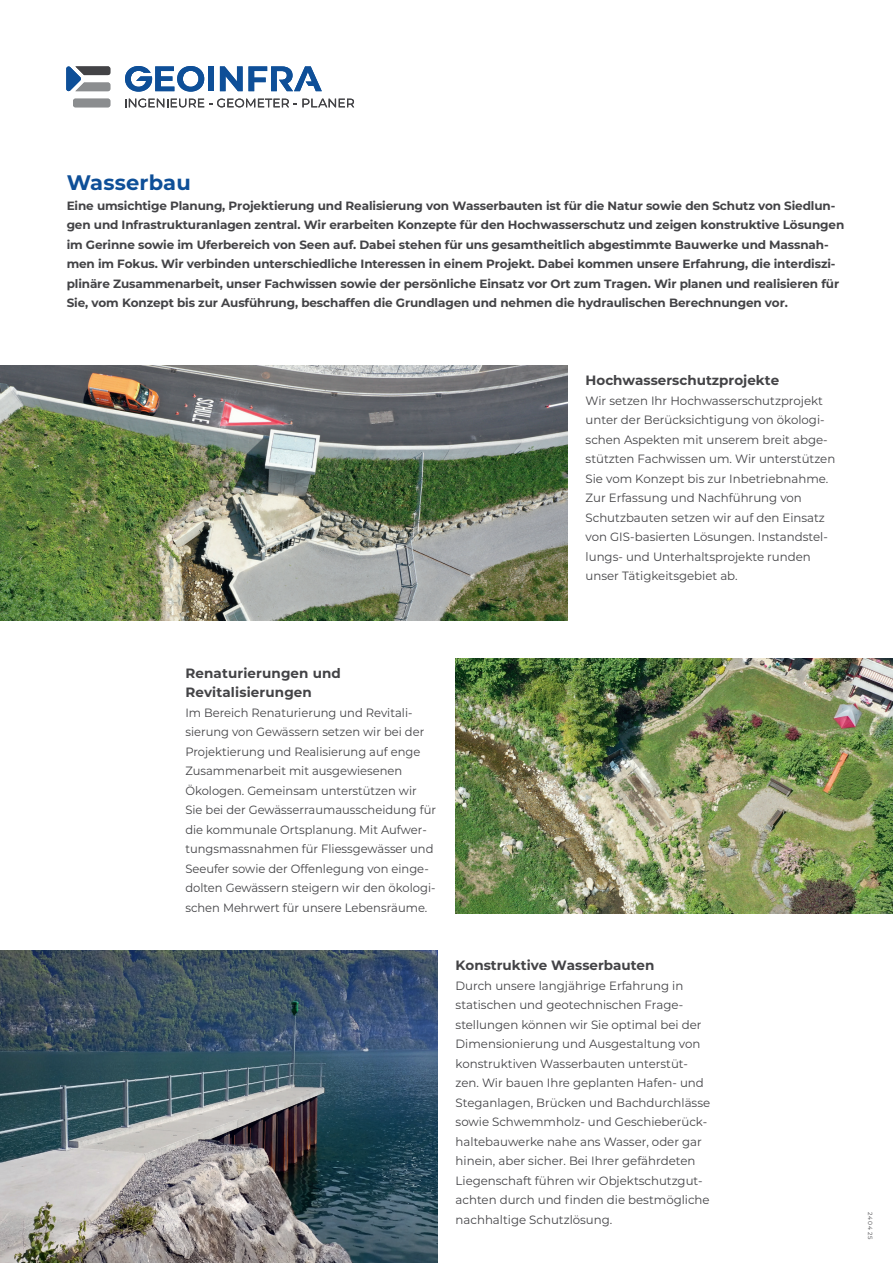
<style>
.page{position:relative;width:893px;height:1263px;background:#fff}
.page>*{position:absolute;margin:0;border:0;box-sizing:border-box;transform-origin:0 0}
.t1{font:700 21px "Montserrat";letter-spacing:.01em;color:#0e4f98}
.t2{font:700 13.5px/19.5px "Montserrat";color:#434346}
.t3{font:12px/19.5px "Montserrat";color:#434346}
.t4{font:700 12px/19.5px "Montserrat";letter-spacing:-.01em;color:#434346}
.t5{font:12px/19.5px "Montserrat";color:#434346;scale:.96 1}
.t6{font:6px "Montserrat";letter-spacing:.2em;color:#434346}
</style>
<div class="page">
<img style="left:0;top:951px;width:437px;height:312px">
<img style="left:0;top:366px;width:567px;height:255px">
<img style="left:456px;top:658px;width:437px;height:255px">
<div style="left:208px;top:66px;width:6px;height:25px;background:#0e4f98"></div>
<svg style="left:125px;top:66px;width:79px;height:26px"></svg>
<svg style="left:220px;top:66px;width:102px;height:25px"></svg>
<svg style="left:125px;top:99px;width:229px;height:8px"></svg>
<div style="left:73px;top:99px;width:37px;height:8px;background:#8b8d8f;border-radius:2px"></div>
<svg style="left:66px;top:66px;width:44px;height:26px"></svg>
<h1 class="t1" style="left:67px;top:167px;width:126px">Wasserbau</h1>
<p class="t4" style="left:67px;top:195px;width:779px">Eine umsichtige Planung, Projektierung und Realisierung von Wasserbauten ist für die Natur sowie den Schutz von Siedlun&shy;gen und Infrastrukturanlagen zentral. Wir erarbeiten Konzepte für den Hochwasserschutz und zeigen konstruktive Lösungen im Gerinne sowie im Uferbereich von Seen auf. Dabei stehen für uns gesamtheitlich abgestimmte Bauwerke und Massnah&shy;men im Fokus. Wir verbinden unterschiedliche Interessen in einem Projekt. Dabei kommen unsere Erfahrung, die interdiszi&shy;plinäre Zusammenarbeit, unser Fachwissen sowie der persönliche Einsatz vor Ort zum Tragen. Wir planen und realisieren für Sie, vom Konzept bis zur Ausführung, beschaffen die Grundlagen und nehmen die hydraulischen Berechnungen vor.</p>
<p class="t2" style="left:586px;top:370px;width:195px">Hochwasserschutzprojekte</p>
<p class="t3" style="left:586px;top:390px;width:251px">Wir setzen Ihr Hochwasserschutzprojekt unter der Berücksichtigung von ökologi&shy;schen Aspekten mit unserem breit abge&shy;stützten Fachwissen um. Wir unterstützen Sie vom Konzept bis zur Inbetriebnahme.<br>Zur Erfassung und Nachführung von Schutzbauten setzen wir auf den Einsatz von GIS-basierten Lösungen. Instandstel&shy;lungs- und Unterhaltsprojekte runden unser Tätigkeitsgebiet ab.</p>
<p class="t2" style="left:185px;top:662px;width:157px">Renaturierungen und<br>Revitalisierungen</p>
<p class="t5" style="left:185px;top:702px;width:263px">Im Bereich Renaturierung und Revitali&shy;sierung von Gewässern setzen wir bei der Projektierung und Realisierung auf enge Zusammenarbeit mit ausgewiesenen Ökologen. Gemeinsam unterstützen wir Sie bei der Gewässerraumausscheidung für die kommunale Ortsplanung. Mit Aufwer&shy;tungsmassnahmen für Fliessgewässer und Seeufer sowie der Offenlegung von einge&shy;dolten Gewässern steigern wir den ökologi&shy;schen Mehrwert für unsere Lebensräume.</p>
<p class="t2" style="left:456px;top:955px;width:200px">Konstruktive Wasserbauten</p>
<p class="t3" style="left:456px;top:975px;width:256px">Durch unsere langjährige Erfahrung in statischen und geotechnischen Frage&shy;stellungen können wir Sie optimal bei der Dimensionierung und Ausgestaltung von konstruktiven Wasserbauten unterstüt&shy;zen. Wir bauen Ihre geplanten Hafen- und Steganlagen, Brücken und Bachdurchlässe sowie Schwemmholz- und Geschieberück&shy;haltebauwerke nahe ans Wasser, oder gar hinein, aber sicher. Bei Ihrer gefährdeten Liegenschaft führen wir Objektschutzgut&shy;achten durch und finden die bestmögliche nachhaltige Schutzlösung.</p>
<p class="t6" style="left:874px;top:1211px;width:29px;rotate:90deg">240425</p>
</div>
